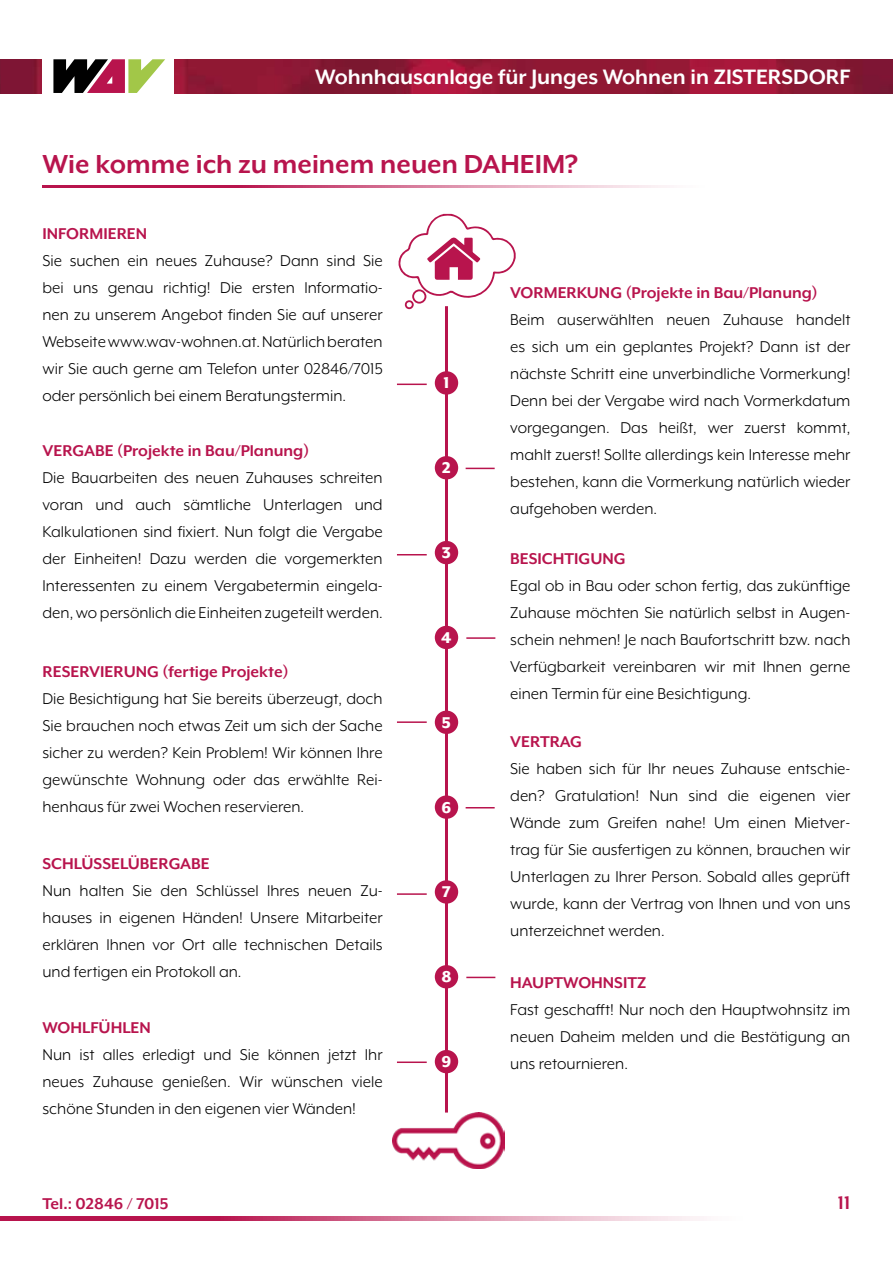
<style>
.page{position:relative;width:893px;height:1263px;background:#fff}
.page>*{position:absolute;margin:0;border:0;box-sizing:border-box;transform-origin:0 0}
.t1{font:700 30px "Mr Eaves XL Mod OT";color:#b8144d}
.t2{font:700 24px "Mr Eaves XL Mod OT";color:#fff}
.t3{font:700 21px "Mr Eaves XL Mod OT";color:#b8144d}
.t4{font:18px/27px "Mr Eaves XL Mod OT";color:#000;text-align:justify}
.t5{font:700 18px "Mr Eaves XL Mod OT";color:#b8144d}
.t6{font:800 18px "Mr Eaves XL Mod OT";color:#fff}
</style>
<div class="page">
<svg style="left:1px;top:1216px;width:703px;height:4px;background:#d1688d"></svg>
<img style="left:0;top:60px;width:893px;height:34px">
<div style="left:43px;top:58px;width:131px;height:37px;background:#fff"></div>
<svg style="left:53px;top:59px;width:112px;height:34px"></svg>
<hr style="left:43px;top:185px;width:807px;height:2px;background:#b8144d">
<hr style="left:445px;top:306px;width:3px;height:806px;background:#b8144d">
<img style="left:393px;top:1112px;width:111px;height:56px">
<svg style="left:399px;top:214px;width:117px;height:95px"></svg>
<div style="left:435px;top:371px;width:23px;height:24px;background:#b8144d;border-radius:50%"></div>
<div style="left:435px;top:456px;width:23px;height:23px;background:#b8144d;border-radius:50%"></div>
<div style="left:435px;top:541px;width:23px;height:23px;background:#b8144d;border-radius:50%"></div>
<div style="left:435px;top:626px;width:23px;height:23px;background:#b8144d;border-radius:50%"></div>
<div style="left:435px;top:711px;width:23px;height:23px;background:#b8144d;border-radius:50%"></div>
<div style="left:435px;top:795px;width:23px;height:24px;background:#b8144d;border-radius:50%"></div>
<div style="left:435px;top:880px;width:23px;height:24px;background:#b8144d;border-radius:50%"></div>
<div style="left:435px;top:965px;width:23px;height:23px;background:#b8144d;border-radius:50%"></div>
<div style="left:435px;top:1050px;width:23px;height:23px;background:#b8144d;border-radius:50%"></div>
<hr style="left:397px;top:384px;width:30px;height:1px;background:#b8144d">
<svg style="left:466px;top:468px;width:29px;height:1px"></svg>
<hr style="left:397px;top:554px;width:30px;height:1px;background:#b8144d">
<hr style="left:466px;top:637px;width:29px;height:2px;background:#b8144d">
<hr style="left:397px;top:721px;width:30px;height:2px;background:#b8144d">
<svg style="left:466px;top:807px;width:29px;height:1px"></svg>
<hr style="left:397px;top:893px;width:30px;height:2px;background:#b8144d">
<svg style="left:466px;top:977px;width:29px;height:1px"></svg>
<hr style="left:397px;top:1061px;width:30px;height:2px;background:#b8144d">
<h2 class="t2" style="left:315px;top:63px;width:537px">Wohnhausanlage für Junges Wohnen in ZISTERSDORF</h2>
<h1 class="t1" style="left:43px;top:147px;width:537px">Wie komme ich zu meinem neuen DAHEIM?</h1>
<p class="t5" style="left:43px;top:223px;width:106px">INFORMIEREN</p>
<p class="t4" style="left:43px;top:247px;width:342px">Sie suchen ein neues Zuhause? Dann sind Sie bei uns genau richtig! Die ersten Informatio&shy;nen zu unserem Angebot finden Sie auf unserer Webseite www.wav-wohnen.at. Natürlich beraten wir Sie auch gerne am Telefon unter 02846/7015 oder persönlich bei einem Beratungstermin.</p>
<p class="t5" style="left:43px;top:440px;width:268px">VERGABE (Projekte in Bau/Planung)</p>
<p class="t4" style="left:43px;top:464px;width:342px">Die Bauarbeiten des neuen Zuhauses schreiten voran und auch sämtliche Unterlagen und Kalkulationen sind fixiert. Nun folgt die Vergabe der Einheiten! Dazu werden die vorgemerkten Interessenten zu einem Vergabetermin eingela&shy;den, wo persönlich die Einheiten zugeteilt werden.</p>
<p class="t5" style="left:43px;top:661px;width:248px">RESERVIERUNG (fertige Projekte)</p>
<p class="t4" style="left:43px;top:685px;width:342px">Die Besichtigung hat Sie bereits überzeugt, doch Sie brauchen noch etwas Zeit um sich der Sache sicher zu werden? Kein Problem! Wir können Ihre gewünschte Wohnung oder das erwählte Rei&shy;henhaus für zwei Wochen reservieren.</p>
<p class="t5" style="left:43px;top:854px;width:169px">SCHLÜSSELÜBERGABE</p>
<p class="t4" style="left:43px;top:877px;width:342px">Nun halten Sie den Schlüssel Ihres neuen Zu&shy;hauses in eigenen Händen! Unsere Mitarbeiter erklären Ihnen vor Ort alle technischen Details und fertigen ein Protokoll an.</p>
<p class="t5" style="left:43px;top:1017px;width:110px">WOHLFÜHLEN</p>
<p class="t4" style="left:43px;top:1041px;width:342px">Nun ist alles erledigt und Sie können jetzt Ihr neues Zuhause genießen. Wir wünschen viele schöne Stunden in den eigenen vier Wänden!</p>
<p class="t6" style="left:443px;top:373px;width:8px">1</p>
<p class="t6" style="left:442px;top:458px;width:10px">2</p>
<p class="t6" style="left:442px;top:542px;width:11px">3</p>
<p class="t6" style="left:441px;top:627px;width:12px">4</p>
<p class="t6" style="left:442px;top:712px;width:10px">5</p>
<p class="t6" style="left:442px;top:797px;width:11px">6</p>
<p class="t6" style="left:442px;top:882px;width:10px">7</p>
<p class="t6" style="left:441px;top:967px;width:12px">8</p>
<p class="t6" style="left:442px;top:1051px;width:11px">9</p>
<p class="t5" style="left:510px;top:283px;width:309px">VORMERKUNG (Projekte in Bau/Planung)</p>
<p class="t4" style="left:510px;top:306px;width:342px">Beim auserwählten neuen Zuhause handelt es sich um ein geplantes Projekt? Dann ist der nächste Schritt eine unverbindliche Vormerkung!<br>Denn bei der Vergabe wird nach Vormerkdatum vorgegangen. Das heißt, wer zuerst kommt, mahlt zuerst! Sollte allerdings kein Interesse mehr bestehen, kann die Vormerkung natürlich wieder aufgehoben werden.</p>
<p class="t5" style="left:510px;top:548px;width:117px">BESICHTIGUNG</p>
<p class="t4" style="left:510px;top:572px;width:342px">Egal ob in Bau oder schon fertig, das zukünftige Zuhause möchten Sie natürlich selbst in Augen&shy;schein nehmen! Je nach Baufortschritt bzw. nach Verfügbarkeit vereinbaren wir mit Ihnen gerne einen Termin für eine Besichtigung.</p>
<p class="t5" style="left:510px;top:732px;width:73px">VERTRAG</p>
<p class="t4" style="left:510px;top:755px;width:342px">Sie haben sich für Ihr neues Zuhause entschie&shy;den? Gratulation! Nun sind die eigenen vier Wände zum Greifen nahe! Um einen Mietver&shy;trag für Sie ausfertigen zu können, brauchen wir Unterlagen zu Ihrer Person. Sobald alles geprüft wurde, kann der Vertrag von Ihnen und von uns unterzeichnet werden.</p>
<p class="t5" style="left:510px;top:973px;width:138px">HAUPTWOHNSITZ</p>
<p class="t4" style="left:510px;top:996px;width:342px">Fast geschafft! Nur noch den Hauptwohnsitz im neuen Daheim melden und die Bestätigung an uns retournieren.</p>
<p class="t5" style="left:43px;top:1193px;width:128px">Tel.: 02846 / 7015</p>
<p class="t3" style="left:838px;top:1191px;width:14px">11</p>
</div>
